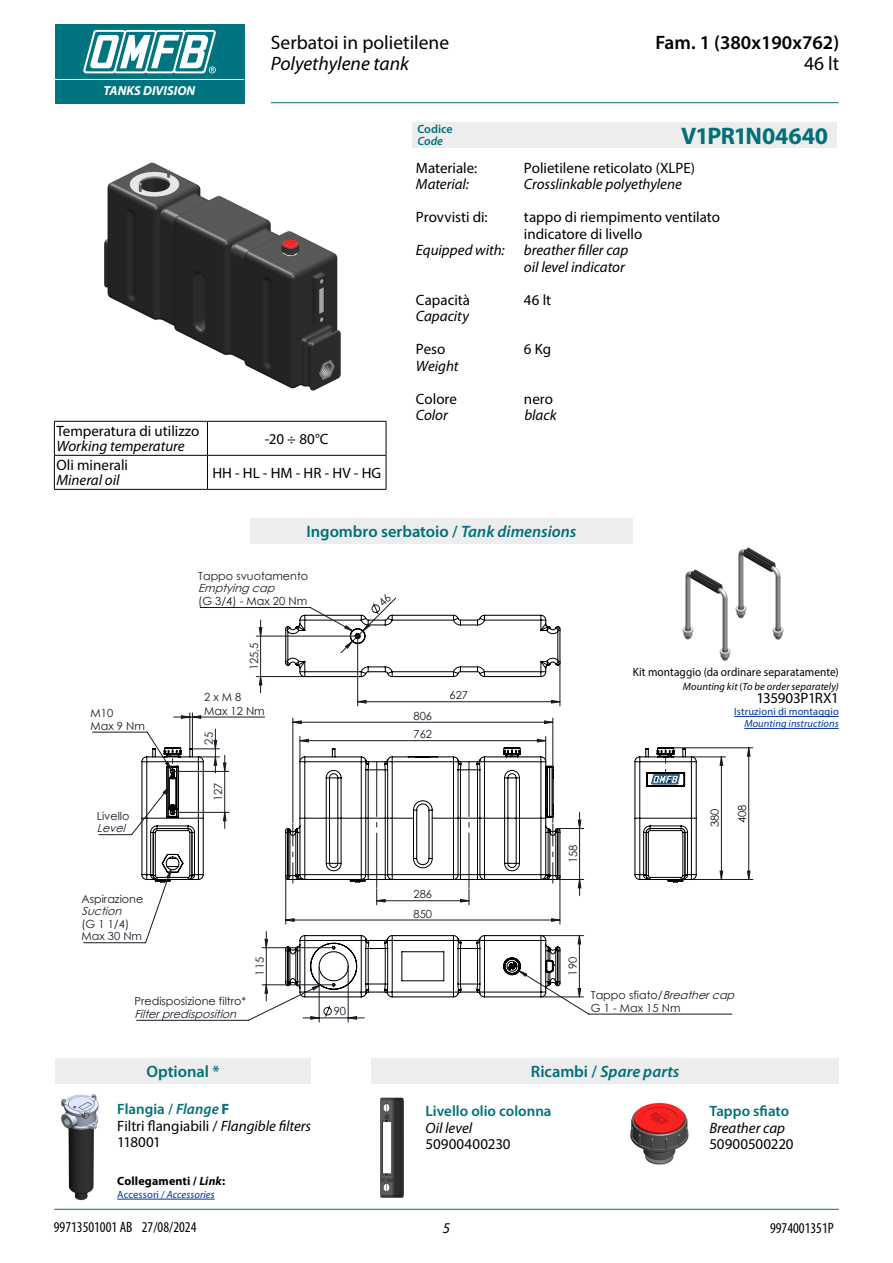
<style>
.page{position:relative;width:893px;height:1263px;background:#fff}
.page>*{position:absolute;margin:0;border:0;box-sizing:border-box;transform-origin:0 0}
.t1{font:700 24px "Myriad Pro";letter-spacing:-.015em;color:#007079}
.t2{font:19.5px "Myriad Pro";color:#000}
.t3{font:600 19.5px "Myriad Pro";color:#000}
.t4{font:italic 19.5px "Myriad Pro";color:#000}
.t5{font:600 16.5px "Myriad Pro";color:#007079}
.t6{font:italic 600 16.5px "Myriad Pro";letter-spacing:.005em;color:#007079}
.t7{font:15px/16.5px "Myriad Pro";color:#000}
.t8{font:italic 15px/16.5px "Myriad Pro";color:#000}
.t9{font:condensed 15px "Myriad Pro";color:#000}
.t10{font:600 15px "Myriad Pro";color:#007079}
.t11{font:15px "Myriad Pro";letter-spacing:-.03em;color:#000}
.t12{font:italic 700 13.05px "Myriad Pro";color:#fff}
.t13{font:12px "Myriad Pro";letter-spacing:.01em;color:#000;scale:.94 1}
.t14{font:700 12px "Myriad Pro";letter-spacing:.015em;color:#000}
.t15{font:600 12px "Myriad Pro";color:#007079}
.t16{font:italic 600 12px "Myriad Pro";color:#007079}
.t17{font:11.25px/12.6px "Century Gothic";color:#191924}
.t18{font:italic 11.25px "Century Gothic";color:#191924}
.t19{font:italic 10.5px "Myriad Pro";letter-spacing:.01em;color:#0033a1}
.t20{font:italic 10.5px "Myriad Pro";letter-spacing:.01em;color:#000}
.t21{font:10.5px "Myriad Pro";letter-spacing:.015em;color:#0033a1}
.s1{font-style:italic}
.s2{font-weight:600;color:#007079}
.s3{font-weight:600;font-style:italic;color:#007079}
.s4{font-weight:700;color:#007079}
.s5{font-style:normal}
</style>
<div class="page">
<div style="left:55px;top:24px;width:189px;height:79px;background:#007580"></div>
<hr style="left:55px;top:79px;width:189px;height:1px;background:#fff">
<svg style="left:83px;top:30px;width:133px;height:43px"></svg>
<hr style="left:271px;top:102px;width:568px;height:1px;background:#007079">
<hr style="left:54px;top:1209px;width:785px;height:1px;background:#007079">
<div style="left:412px;top:122px;width:425px;height:25px;background:#ededed"></div>
<div style="left:250px;top:518px;width:383px;height:26px;background:#ededed"></div>
<img style="left:61px;top:1094px;width:38px;height:107px">
<div style="left:56px;top:1058px;width:255px;height:26px;background:#ededed"></div>
<hr style="left:117px;top:1199px;width:98px;height:1px;background:#0033a1">
<img style="left:104px;top:162px;width:237px;height:229px">
<svg style="left:83px;top:607px;width:650px;height:416px"></svg>
<hr style="left:674px;top:747px;width:79px;height:1px;background:#191924">
<hr style="left:692px;top:879px;width:61px;height:1px;background:#191924">
<hr style="left:542px;top:935px;width:42px;height:1px;background:#191924">
<hr style="left:542px;top:996px;width:42px;height:1px;background:#191924">
<svg style="left:163px;top:626px;width:397px;height:393px"></svg>
<svg style="left:258px;top:620px;width:5px;height:73px"></svg>
<svg style="left:214px;top:740px;width:536px;height:148px"></svg>
<svg style="left:141px;top:729px;width:86px;height:154px"></svg>
<svg style="left:264px;top:931px;width:317px;height:86px"></svg>
<svg style="left:285px;top:746px;width:299px;height:159px"></svg>
<svg style="left:634px;top:746px;width:63px;height:137px"></svg>
<hr style="left:54px;top:421px;width:153px;height:1px;background:#000">
<hr style="left:54px;top:422px;width:1px;height:33px;background:#000">
<hr style="left:207px;top:421px;width:179px;height:1px;background:#000">
<hr style="left:386px;top:422px;width:1px;height:33px;background:#000">
<hr style="left:54px;top:455px;width:153px;height:1px;background:#000">
<hr style="left:54px;top:456px;width:1px;height:33px;background:#000">
<hr style="left:207px;top:455px;width:179px;height:1px;background:#000">
<hr style="left:386px;top:456px;width:1px;height:33px;background:#000">
<hr style="left:54px;top:489px;width:153px;height:1px;background:#000">
<hr style="left:207px;top:489px;width:179px;height:1px;background:#000">
<hr style="left:207px;top:422px;width:1px;height:33px;background:#000">
<hr style="left:207px;top:456px;width:1px;height:33px;background:#000">
<img style="left:680px;top:569px;width:53px;height:93px">
<div style="left:371px;top:1058px;width:468px;height:26px;background:#ededed"></div>
<img style="left:380px;top:1097px;width:24px;height:101px">
<img style="left:735px;top:547px;width:49px;height:93px">
<hr style="left:734px;top:716px;width:105px;height:1px;background:#0033a1">
<hr style="left:744px;top:728px;width:95px;height:1px;background:#0033a1">
<img style="left:630px;top:1103px;width:59px;height:62px">
<svg style="left:285px;top:597px;width:276px;height:83px"></svg>
<p class="t12" style="left:104px;top:83px;width:93px">TANKS DIVISION</p>
<p class="t7" style="left:57px;top:423px;width:144px">Temperatura di utilizzo</p>
<p class="t8" style="left:57px;top:438px;width:130px">Working temperature</p>
<p class="t7" style="left:57px;top:457px;width:73px">Oli minerali</p>
<p class="t8" style="left:57px;top:472px;width:65px">Mineral oil</p>
<h2 class="t2" style="left:271px;top:30px;width:180px">Serbatoi in polietilene</h2>
<h2 class="t4" style="left:271px;top:51px;width:140px">Polyethylene tank</h2>
<p class="t15" style="left:417px;top:121px;width:37px">Codice</p>
<p class="t16" style="left:417px;top:133px;width:27px">Code</p>
<h2 class="t3" style="left:655px;top:30px;width:185px">Fam. 1 (380x190x762)</h2>
<h2 class="t2" style="left:804px;top:51px;width:37px">46 lt</h2>
<h1 class="t1" style="left:681px;top:120px;width:149px">V1PR1N04640</h1>
<p class="t7" style="left:265px;top:430px;width:65px">-20 ÷ 80°C</p>
<p class="t7" style="left:212px;top:464px;width:170px">HH - HL - HM - HR - HV - HG</p>
<p class="t7" style="left:416px;top:159px;width:63px">Materiale:</p>
<p class="t7" style="left:524px;top:159px;width:173px">Polietilene reticolato (XLPE)</p>
<p class="t8" style="left:416px;top:176px;width:54px">Material:</p>
<p class="t8" style="left:524px;top:176px;width:159px">Crosslinkable polyethylene</p>
<p class="t7" style="left:416px;top:209px;width:73px">Provvisti di:</p>
<p class="t7" style="left:524px;top:209px;width:198px">tappo di riempimento ventilato indicatore di livello</p>
<p class="t8" style="left:416px;top:242px;width:90px">Equipped with:</p>
<p class="t8" style="left:524px;top:242px;width:106px">breather filler cap oil level indicator</p>
<p class="t7" style="left:416px;top:291px;width:56px">Capacità</p>
<p class="t7" style="left:524px;top:291px;width:29px">46 lt</p>
<p class="t8" style="left:416px;top:308px;width:55px">Capacity</p>
<p class="t7" style="left:416px;top:341px;width:31px">Peso</p>
<p class="t7" style="left:524px;top:341px;width:29px">6 Kg</p>
<p class="t8" style="left:416px;top:357px;width:44px">Weight</p>
<p class="t7" style="left:416px;top:390px;width:43px">Colore</p>
<p class="t7" style="left:524px;top:390px;width:31px">nero</p>
<p class="t8" style="left:416px;top:407px;width:33px">Color</p>
<p class="t8" style="left:524px;top:407px;width:34px">black</p>
<p class="t5" style="left:306px;top:521px;width:271px">Ingombro serbatoio / <span class="s1">Tank dimensions</span></p>
<p class="t17" style="left:91px;top:706px;width:56px">M10<br>Max 9 Nm</p>
<p class="t17" style="left:97px;top:809px;width:34px">Livello</p>
<p class="t18" style="left:97px;top:820px;width:34px">Level</p>
<p class="t17" style="left:198px;top:569px;width:111px">Tappo svuotamento</p>
<p class="t18" style="left:198px;top:580px;width:82px">Emptyingcap</p>
<p class="t17" style="left:198px;top:594px;width:110px">(G 3/4) - Max 20 Nm</p>
<p class="t17" style="left:248px;top:670px;width:29px;rotate:-90deg">125,5</p>
<p class="t17" style="left:204px;top:690px;width:62px;line-height:13.4px">2 x M 8<br>Max 12 Nm</p>
<p class="t17" style="left:202px;top:744px;width:14px;rotate:-90deg">25</p>
<p class="t17" style="left:212px;top:801px;width:20px;rotate:-90deg">127</p>
<p class="t17" style="left:82px;top:892px;width:63px">Aspirazione</p>
<p class="t18" style="left:82px;top:903px;width:45px">Suction</p>
<p class="t17" style="left:82px;top:917px;width:62px">(G 1 1/4)<br>Max 30 Nm</p>
<p class="t17" style="left:134px;top:995px;width:113px">Predisposizione filtro*</p>
<p class="t18" style="left:134px;top:1006px;width:107px">Filterpredisposition</p>
<p class="t17" style="left:253px;top:975px;width:20px;rotate:-90deg">115</p>
<p class="t5" style="left:147px;top:1061px;width:75px">Optional *</p>
<p class="t7" style="left:117px;top:1100px;width:195px"><span class="s2">Flangia /</span> <span class="s3">Flange</span> <span class="s4">F<br></span>Filtri flangiabili / <span class="s1">Flangible filters<br></span>118001</p>
<p class="t14" style="left:117px;top:1173px;width:110px">Collegamenti / <span class="s1">Link</span>:</p>
<p class="t19" style="left:117px;top:1188px;width:99px"><span class="s5">Accessori /</span> Accessories</p>
<p class="t9" style="left:54px;top:1218px;width:144px">99713501001 AB 27/08/2024</p>
<p class="t17" style="left:334px;top:1005px;width:14px">90</p>
<p class="t17" style="left:414px;top:709px;width:20px">806</p>
<p class="t17" style="left:414px;top:728px;width:20px">762</p>
<p class="t17" style="left:449px;top:689px;width:20px">627</p>
<p class="t17" style="left:414px;top:888px;width:20px">286</p>
<p class="t17" style="left:414px;top:907px;width:20px">850</p>
<p class="t17" style="left:567px;top:863px;width:20px;rotate:-90deg">158</p>
<p class="t13" style="left:633px;top:665px;width:221px">Kit montaggio (da ordinare separatamente)</p>
<p class="t20" style="left:683px;top:680px;width:158px">Mounting kit <span class="s5">(</span>To be order separately)</p>
<p class="t11" style="left:756px;top:689px;width:84px">135903P1RX1</p>
<p class="t21" style="left:734px;top:705px;width:106px">Istruzioni di montaggio</p>
<p class="t19" style="left:744px;top:717px;width:96px">Mounting instructions</p>
<p class="t17" style="left:708px;top:827px;width:20px;rotate:-90deg">380</p>
<p class="t17" style="left:736px;top:823px;width:20px;rotate:-90deg">408</p>
<p class="t17" style="left:566px;top:975px;width:20px;rotate:-90deg">190</p>
<p class="t17" style="left:591px;top:989px;width:149px">Tappo sfiato/<span class="s1">Breathercap<br></span>G 1 - Max 15 Nm</p>
<p class="t6" style="left:531px;top:1061px;width:150px"><span class="s5">Ricambi /</span> Spare parts</p>
<p class="t10" style="left:426px;top:1101px;width:127px">Livello olio colonna</p>
<p class="t8" style="left:426px;top:1119px;width:48px">Oil level</p>
<p class="t7" style="left:426px;top:1135px;width:87px">50900400230</p>
<p class="t10" style="left:709px;top:1101px;width:81px">Tappo sfiato</p>
<p class="t8" style="left:709px;top:1119px;width:77px">Breather cap</p>
<p class="t7" style="left:709px;top:1135px;width:86px">50900500220</p>
<p class="t8" style="left:443px;top:1219px;width:9px">5</p>
<p class="t9" style="left:770px;top:1219px;width:65px">9974001351P</p>
</div>
